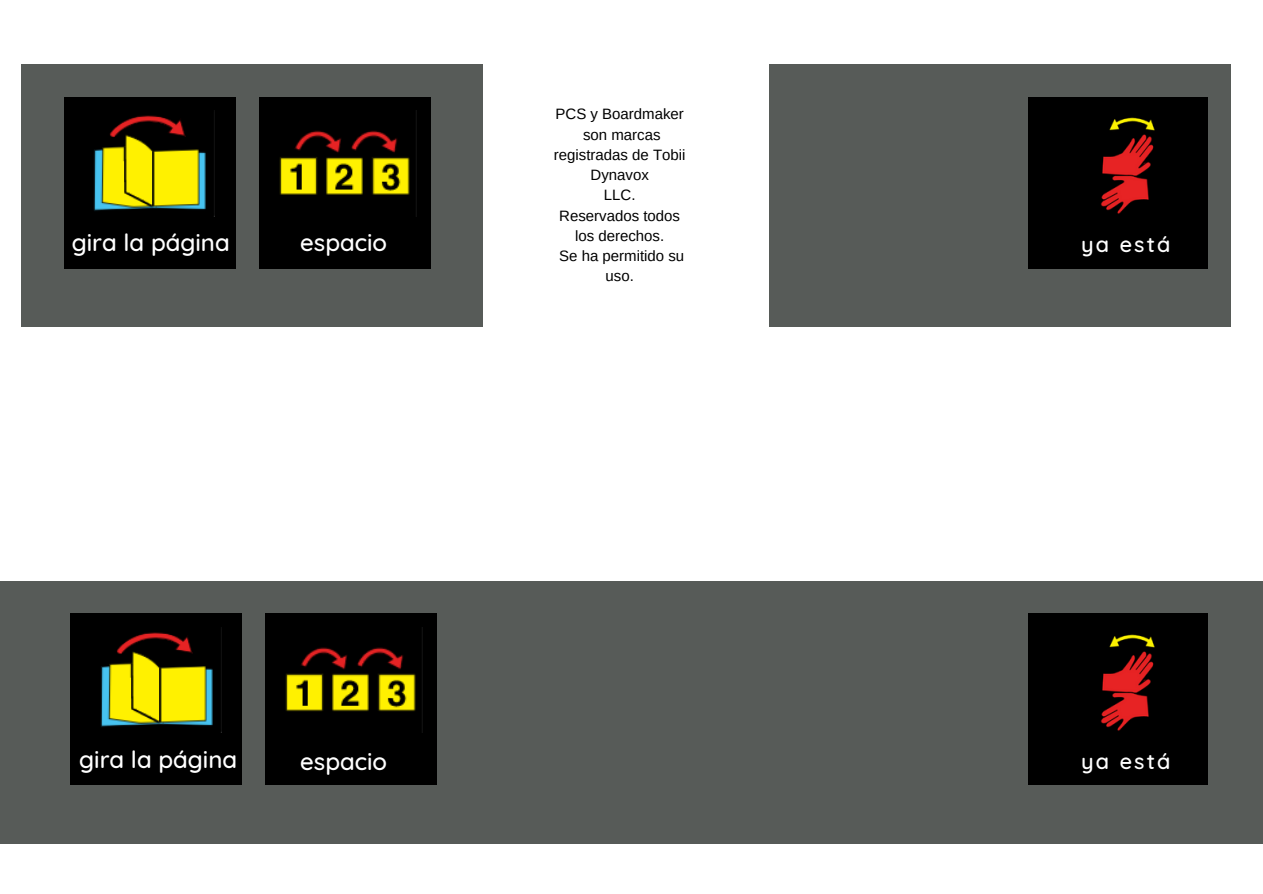
<style>
.page{position:relative;width:1263px;height:894px;background:#fff}
.page>*{position:absolute;margin:0;border:0;box-sizing:border-box;transform-origin:0 0}
.t1{font:500 24px "Quicksand";color:#fff}
.t2{font:500 21.75px "Quicksand";letter-spacing:.1em;color:#fff}
.t3{font:15px/20.2px "Arimo";color:#000;text-align:center}
</style>
<div class="page">
<div style="left:22px;top:65px;width:461px;height:262px;background:#575b58"></div>
<div style="left:64px;top:97px;width:171px;height:171px;background:#000"></div>
<div style="left:259px;top:97px;width:171px;height:171px;background:#000"></div>
<div style="left:769px;top:65px;width:461px;height:262px;background:#575b58"></div>
<div style="left:1028px;top:97px;width:179px;height:171px;background:#000"></div>
<img style="left:93px;top:110px;width:122px;height:106px">
<img style="left:279px;top:110px;width:138px;height:106px">
<div style="left:0;top:581px;width:1263px;height:262px;background:#575b58"></div>
<div style="left:70px;top:613px;width:172px;height:172px;background:#000"></div>
<div style="left:265px;top:613px;width:172px;height:172px;background:#000"></div>
<img style="left:100px;top:632px;width:113px;height:95px">
<img style="left:285px;top:627px;width:138px;height:105px">
<div style="left:1028px;top:613px;width:179px;height:172px;background:#000"></div>
<img style="left:1100px;top:117px;width:55px;height:97px">
<img style="left:1100px;top:634px;width:55px;height:97px">
<p class="t1" style="left:72px;top:227px;width:160px">gira la página</p>
<p class="t1" style="left:300px;top:227px;width:88px">espacio</p>
<p class="t3" style="left:556px;top:104px;width:130px">PCS y Boardmaker</p>
<p class="t3" style="left:554px;top:124px;width:133px">son marcas registradas de Tobii<br>Dynavox</p>
<p class="t3" style="left:604px;top:185px;width:33px">LLC.</p>
<h1 class="t3" style="left:559px;top:205px;width:122px">Reservados todos los derechos.</h1>
<p class="t3" style="left:559px;top:246px;width:127px">Se ha permitido su uso.</p>
<h1 class="t2" style="left:1081px;top:230px;width:91px">ya está</h1>
<p class="t1" style="left:79px;top:743px;width:160px">gira la página</p>
<h1 class="t1" style="left:300px;top:745px;width:88px">espacio</h1>
<p class="t2" style="left:1081px;top:747px;width:91px">ya está</p>
</div>
